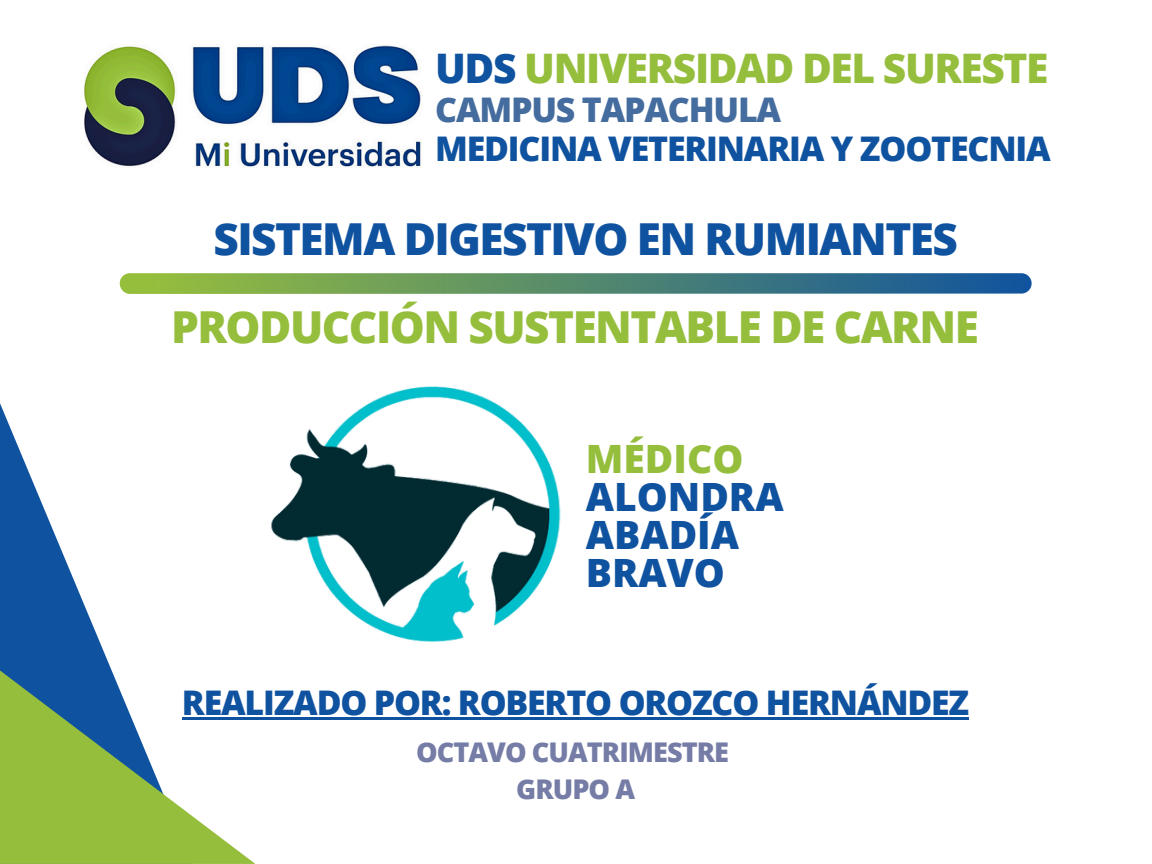
<style>
.page{position:relative;width:1152px;height:864px;background:#fff}
.page>*{position:absolute;margin:0;border:0;box-sizing:border-box;transform-origin:0 0}
.t1{font:800 44.1px "Open Sans";letter-spacing:-.035em;color:#96be3d}
.t2{font:800 44.1px "Open Sans";letter-spacing:-.035em;color:#0f529f}
.t3{font:800 40.8px "Open Sans";letter-spacing:-.035em;color:#96be3d}
.t4{font:800 39px/38.1px "Open Sans";color:#0f529f}
.t5{font:800 33.9px "Open Sans";letter-spacing:-.035em;color:#0f529f}
.t6{font:800 33.9px "Open Sans";letter-spacing:-.035em;color:#446c9e}
.t7{font:800 27.15px "Open Sans";letter-spacing:-.035em;color:#757ca6}
.s1{color:#0f529f}
.s2{color:#96be3d}
</style>
<div class="page">
<div style="left:120px;top:273px;width:912px;height:21px;background:linear-gradient(to right,#9ac13a,#10539e);border-radius:10px"></div>
<hr style="left:182px;top:717px;width:786px;height:3px;background:#0f529f">
<svg style="left:0;top:403px;width:112px;height:267px;fill:#0f529f"></svg>
<svg style="left:0;top:670px;width:255px;height:194px"></svg>
<img style="left:84px;top:45px;width:337px;height:122px">
<img style="left:271px;top:386px;width:290px;height:256px">
<h1 class="t3" style="left:435px;top:39px;width:615px"><span class="s1">UDS</span> UNIVERSIDAD DEL SURESTE</h1>
<h3 class="t6" style="left:435px;top:86px;width:348px">CAMPUS TAPACHULA</h3>
<h3 class="t5" style="left:435px;top:125px;width:617px">MEDICINA VETERINARIA Y ZOOTECNIA</h3>
<p class="t2" style="left:214px;top:208px;width:746px">SISTEMA DIGESTIVO EN RUMIANTES</p>
<h1 class="t1" style="left:171px;top:296px;width:809px">PRODUCCIÓN SUSTENTABLE DE CARNE</h1>
<p class="t4" style="left:586px;top:439px;width:199px"><span class="s2">MÉDICO<br></span>ALONDRA<br>ABADÍA<br>BRAVO</p>
<p class="t5" style="left:182px;top:679px;width:789px">REALIZADO POR: ROBERTO OROZCO HERNÁNDEZ</p>
<p class="t7" style="left:416px;top:733px;width:315px">OCTAVO CUATRIMESTRE</p>
<h1 class="t7" style="left:516px;top:770px;width:120px">GRUPO A</h1>
</div>
